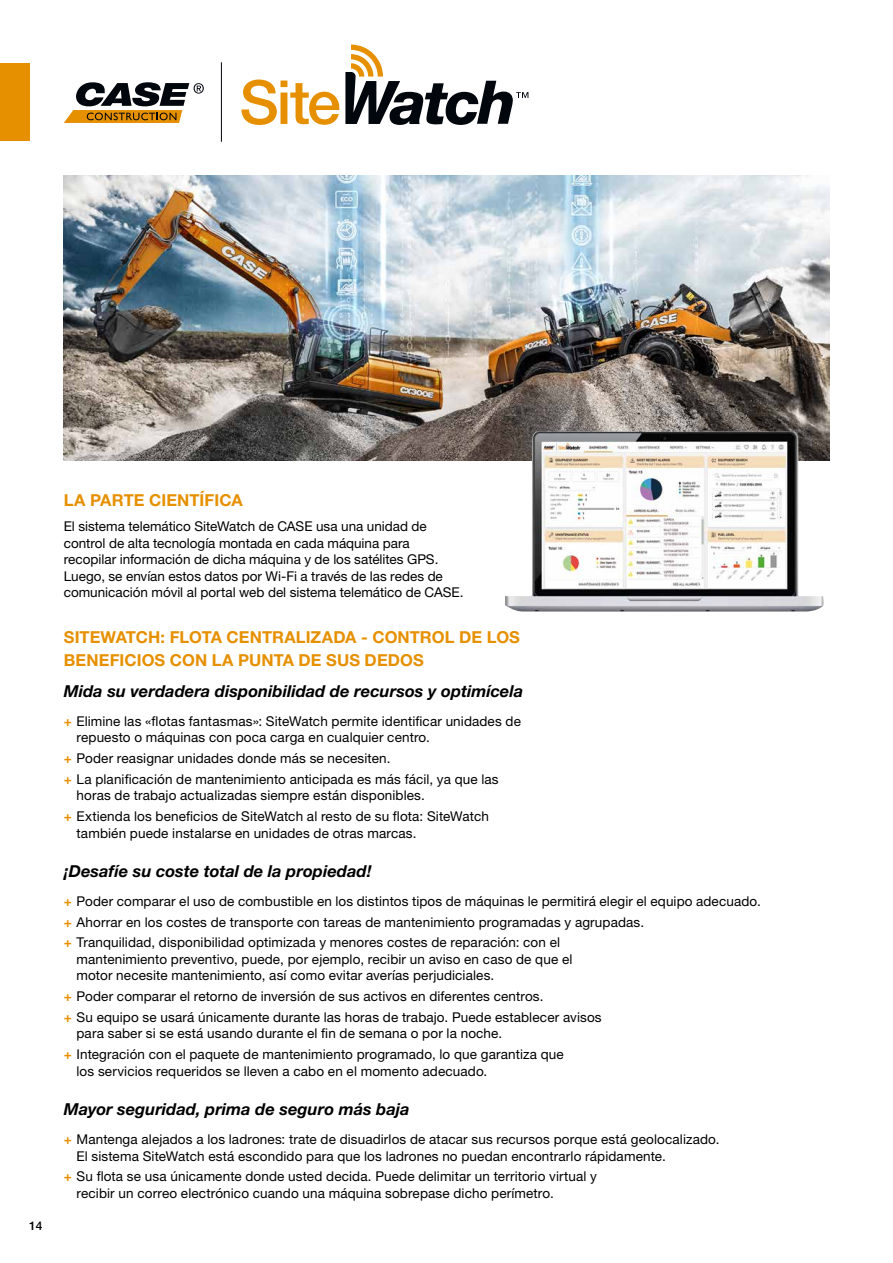
<style>
.page{position:relative;width:893px;height:1263px;background:#fff}
.page>*{position:absolute;margin:0;border:0;box-sizing:border-box;transform-origin:0 0}
.t1{font:italic 700 16.5px "Helvetica Neue LT Pro";color:#000}
.t2{font:700 16.5px/22.5px "Helvetica Neue LT Pro";letter-spacing:.005em;color:#e69000}
.t3{font:13.5px/16.5px "Helvetica Neue LT Pro";letter-spacing:.01em;color:#000}
.t4{font:500 12px "Helvetica Neue LT Pro";color:#000}
.s1{font-weight:700;color:#e69000}
</style>
<div class="page">
<hr style="left:221px;top:62px;width:1px;height:80px;background:#02060d">
<svg style="left:64px;top:82px;width:140px;height:41px"></svg>
<svg style="left:241px;top:45px;width:287px;height:80px"></svg>
<div style="left:0;top:64px;width:30px;height:77px;background:#e69000"></div>
<img style="left:64px;top:175px;width:765px;height:286px">
<img style="left:505px;top:431px;width:319px;height:181px">
<p class="t4" style="left:29px;top:1218px;width:15px">14</p>
<p class="t2" style="left:64px;top:489px;width:180px">LA PARTE CIENTÍFICA</p>
<p class="t3" style="left:64px;top:518px;width:401px">El sistema telemático SiteWatch de CASE usa una unidad de control de alta tecnología montada en cada máquina para recopilar información de dicha máquina y de los satélites GPS.<br>Luego, se envían estos datos por Wi-Fi a través de las redes de comunicación móvil al portal web del sistema telemático de CASE.</p>
<p class="t2" style="left:64px;top:626px;width:458px">SITEWATCH: FLOTA CENTRALIZADA - CONTROL DE LOS<br>BENEFICIOS CON LA PUNTA DE SUS DEDOS</p>
<p class="t1" style="left:64px;top:681px;width:461px">Mida su verdadera disponibilidad de recursos y optimícela</p>
<p class="t3" style="left:77px;top:713px;width:446px;text-indent:-13px"><span class="s1">+</span> Elimine las «flotas fantasmas»: SiteWatch permite identificar unidades de repuesto o máquinas con poca carga en cualquier centro.</p>
<p class="t3" style="left:64px;top:748px;width:436px;line-height:20.7px"><span class="s1">+</span> Poder reasignar unidades donde más se necesiten.<br><span class="s1">+</span> La planificación de mantenimiento anticipada es más fácil, ya que las</p>
<p class="t3" style="left:64px;top:785px;width:427px;line-height:20.7px;text-indent:13px">horas de trabajo actualizadas siempre están disponibles.<br><span class="s1">+</span> Extienda los beneficios de SiteWatch al resto de su flota: SiteWatch</p>
<p class="t3" style="left:77px;top:824px;width:341px">también puede instalarse en unidades de otras marcas.</p>
<p class="t1" style="left:64px;top:861px;width:309px">¡Desafíe su coste total de la propiedad!</p>
<p class="t3" style="left:64px;top:891px;width:699px;line-height:20.7px"><span class="s1">+</span> Poder comparar el uso de combustible en los distintos tipos de máquinas le permitirá elegir el equipo adecuado. <span class="s1">+</span> Ahorrar en los costes de transporte con tareas de mantenimiento programadas y agrupadas.<br><span class="s1">+</span> Tranquilidad, disponibilidad optimizada y menores costes de reparación: con el</p>
<p class="t3" style="left:77px;top:951px;width:497px">mantenimiento preventivo, puede, por ejemplo, recibir un aviso en caso de que el motor necesite mantenimiento, así como evitar averías perjudiciales.</p>
<p class="t3" style="left:64px;top:986px;width:539px;line-height:20.7px"><span class="s1">+</span> Poder comparar el retorno de inversión de sus activos en diferentes centros.<br><span class="s1">+</span> Su equipo se usará únicamente durante las horas de trabajo. Puede establecer avisos</p>
<p class="t3" style="left:64px;top:1023px;width:502px;line-height:20.7px;text-indent:13px">para saber si se está usando durante el fin de semana o por la noche.<br><span class="s1">+</span> Integración con el paquete de mantenimiento programado, lo que garantiza que</p>
<p class="t3" style="left:77px;top:1062px;width:412px">los servicios requeridos se lleven a cabo en el momento adecuado.</p>
<p class="t1" style="left:64px;top:1099px;width:347px">Mayor seguridad, prima de seguro más baja</p>
<p class="t3" style="left:77px;top:1131px;width:644px;text-indent:-13px"><span class="s1">+</span> Mantenga alejados a los ladrones: trate de disuadirlos de atacar sus recursos porque está geolocalizado.<br>El sistema SiteWatch está escondido para que los ladrones no puedan encontrarlo rápidamente.</p>
<p class="t3" style="left:77px;top:1168px;width:522px;text-indent:-13px"><span class="s1">+</span> Su flota se usa únicamente donde usted decida. Puede delimitar un territorio virtual y recibir un correo electrónico cuando una máquina sobrepase dicho perímetro.</p>
</div>
